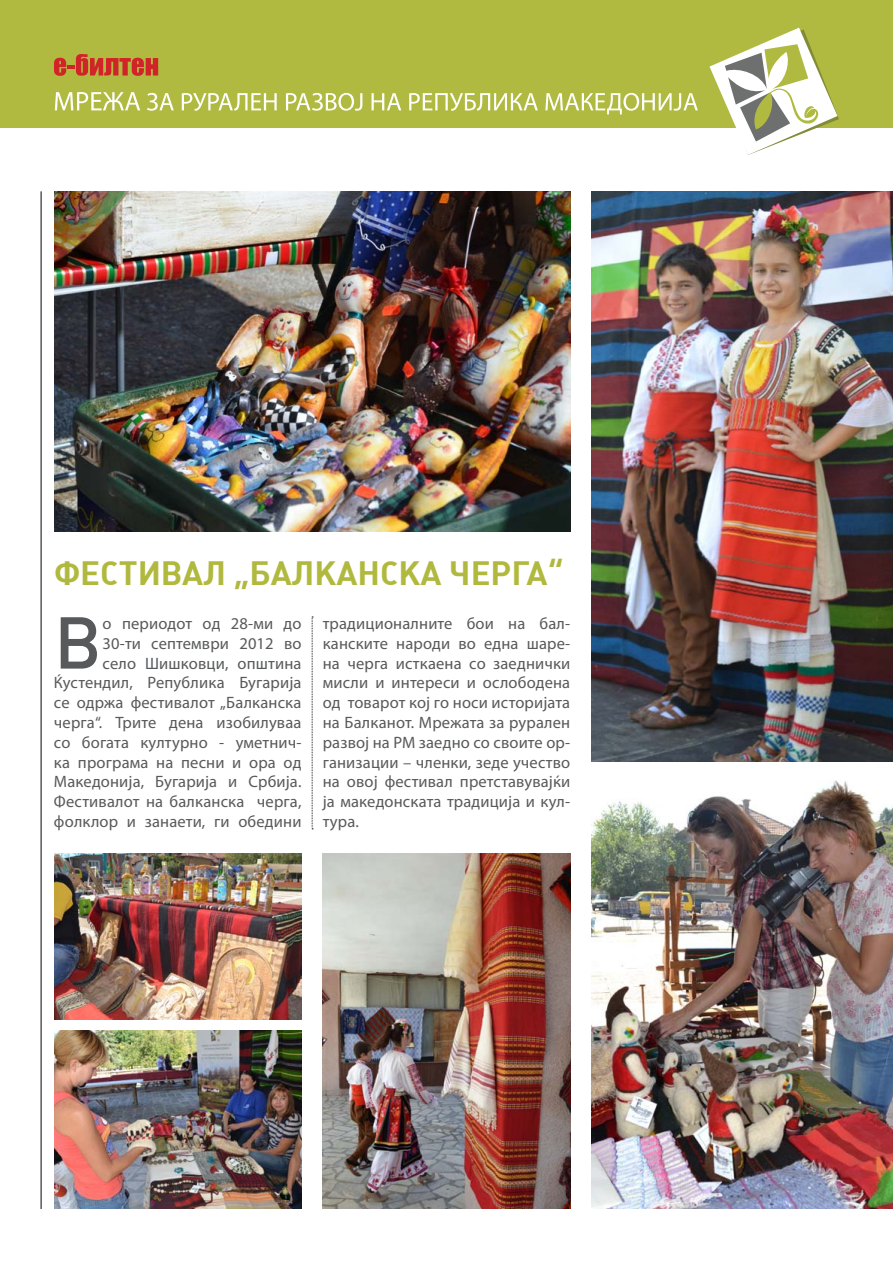
<style>
.page{position:relative;width:893px;height:1263px;background:#fff}
.page>*{position:absolute;margin:0;border:0;box-sizing:border-box;transform-origin:0 0}
.t1{font:500 72.15px "Target";color:#58595b}
.t2{font:700 33px "Target";color:#b0b93e}
.t3{font:16.5px/19.8px "Myriad Pro";letter-spacing:.01em;color:#58595b;text-align:right}
</style>
<div class="page">
<div style="left:0;top:0;width:893px;height:128px;background:#b0ba40"></div>
<svg style="left:709px;top:28px;width:130px;height:127px"></svg>
<svg style="left:54px;top:54px;width:104px;height:22px"></svg>
<svg style="left:55px;top:92px;width:85px;height:18px"></svg>
<svg style="left:147px;top:93px;width:27px;height:18px"></svg>
<svg style="left:182px;top:93px;width:95px;height:18px"></svg>
<svg style="left:286px;top:93px;width:76px;height:18px"></svg>
<svg style="left:371px;top:93px;width:30px;height:17px"></svg>
<svg style="left:409px;top:93px;width:129px;height:18px"></svg>
<svg style="left:545px;top:93px;width:153px;height:21px"></svg>
<img style="left:54px;top:191px;width:516px;height:341px">
<img style="left:54px;top:1030px;width:248px;height:179px">
<img style="left:591px;top:780px;width:302px;height:429px">
<img style="left:54px;top:854px;width:248px;height:165px">
<img style="left:591px;top:191px;width:302px;height:571px">
<img style="left:323px;top:854px;width:247px;height:355px">
<svg style="left:312px;top:617px;width:1px;height:212px"></svg>
<hr style="left:40px;top:191px;width:2px;height:1018px;background:#58595b">
<h2 class="t2" style="left:54px;top:555px;width:511px">Фестивал „Балканска черга“</h2>
<h1 class="t1" style="left:54px;top:602px;width:49px">В</h1>
<p class="t3" style="left:54px;top:613px;width:249px">о периодот од 28-ми до<br>30-ти септември 2012 во<br>село Шишковци, општина<br>Ќустендил, Република Бугарија се одржа фестивалот „Балканска черга“. Трите дена изобилуваа со богата културно - уметнич&shy;ка програма на песни и ора од<br>Македонија, Бугарија и Србија.<br>Фестивалот на балканска черга, фолклор и занаети, ги обедини</p>
<p class="t3" style="left:323px;top:613px;width:249px;text-align:justify">традиционалните бои на бал&shy;канските народи во една шаре&shy;на черга исткаена со заеднички мисли и интереси и ослободена од товарот кој го носи историјата на Балканот. Мрежата за рурален развој на РМ заедно со своите ор&shy;ганизации – членки, зеде учество на овој фестивал претставувајќи ја македонската традиција и кул&shy;тура.</p>
</div>
